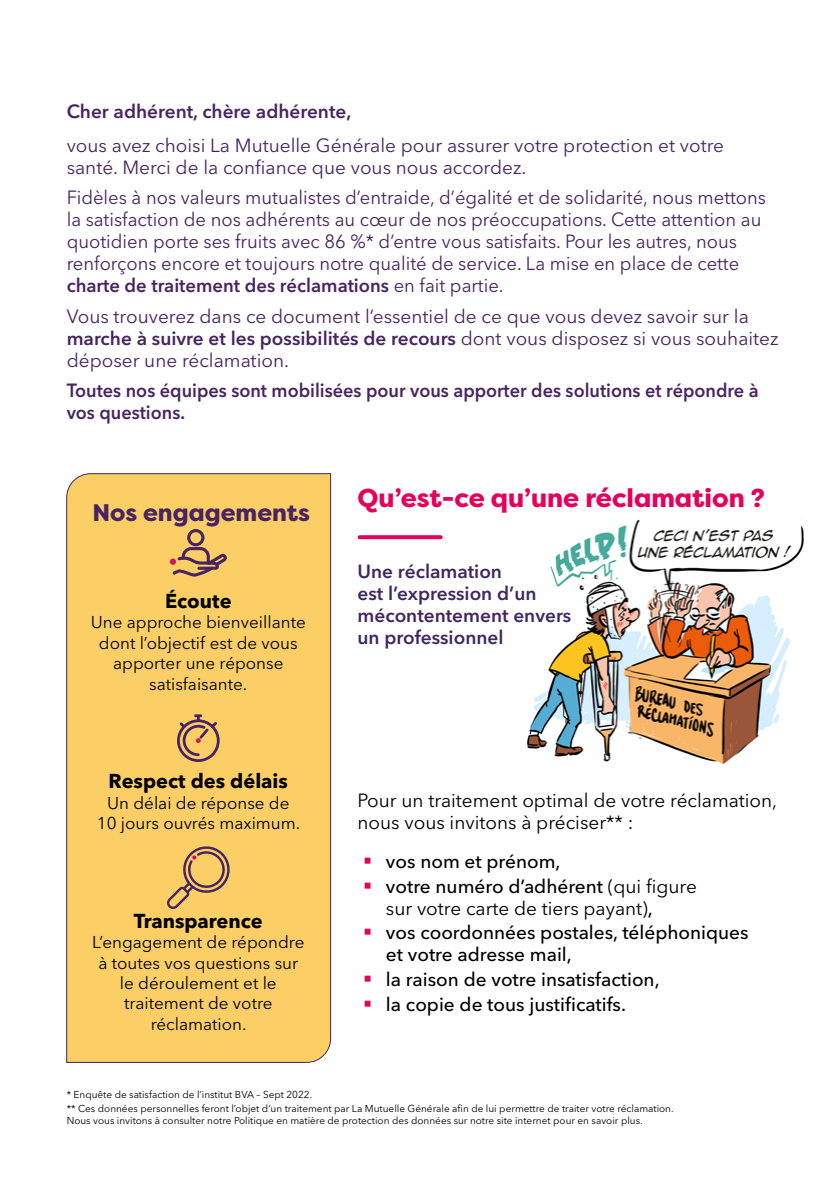
<style>
.page{position:relative;width:840px;height:1191px;background:#fff}
.page>*{position:absolute;margin:0;border:0;box-sizing:border-box;transform-origin:0 0}
.Titre_H1{font:800 26px "Filson Pro";color:#e4005b}
.Titre_H1_engagements{font:800 24px "Filson Pro";color:#482462}
.Sous-titres_H2_engagements{font:700 20px "Avenir Next LT Pro";color:#000}
.t1{font:19px/22px "Avenir Next LT Pro";color:#482462}
.t2{font:19px/22px "Avenir Next LT Pro";color:#000}
.t3{font:500 19px/22px "Avenir Next LT Pro";color:#000}
.t4{font:600 19px/22px "Avenir Next LT Pro";color:#482462;scale:.95 1}
.t5{font:600 19px/22px "Avenir Next LT Pro";color:#412761}
.t6{font:600 19px "Avenir Next LT Pro";color:#482462}
.t7{font:17px/20.4px "Avenir Next LT Pro";color:#000;text-align:center}
.t8{font:10px/12px "Avenir Next LT Pro";color:#000}
.s1{font-weight:600}
.s2{font-weight:500}
</style>
<div class="page">
<img style="left:527px;top:520px;width:277px;height:245px">
<svg style="left:359px;top:535px;width:81px;height:4px"></svg>
<div style="left:66px;top:473px;width:265px;height:590px;background:#fbcf66"></div>
<p class="t6" style="left:67px;top:100px;width:286px">Cher adhérent, chère adhérente,</p>
<p class="t1" style="left:67px;top:134px;width:658px">vous avez choisi La Mutuelle Générale pour assurer votre protection et votre santé. Merci de la confiance que vous nous accordez.</p>
<p class="t1" style="left:67px;top:187px;width:700px">Fidèles à nos valeurs mutualistes d’entraide, d’égalité et de solidarité, nous mettons la satisfaction de nos adhérents au cœur de nos préoccupations. Cette attention au quotidien porte ses fruits avec 86 %* d’entre vous satisfaits. Pour les autres, nous renforçons encore et toujours notre qualité de service. La mise en place de cette <span class="s1">charte de traitement des réclamations</span> en fait partie.</p>
<p class="t1" style="left:67px;top:305px;width:713px">Vous trouverez dans ce document l’essentiel de ce que vous devez savoir sur la <span class="s1">marche à suivre et les possibilités de recours</span> dont vous disposez si vous souhaitez déposer une réclamation.</p>
<p class="t4" style="left:67px;top:380px;width:729px">Toutes nos équipes sont mobilisées pour vous apporter des solutions et répondre à vos questions.</p>
<h1 class="Titre_H1_engagements" style="left:93px;top:498px;width:219px">Nos engagements</h1>
<h2 class="Sous-titres_H2_engagements" style="left:165px;top:588px;width:68px">Écoute</h2>
<p class="t7" style="left:91px;top:612px;width:216px">Une approche bienveillante dont l’objectif est de vous apporter une réponse satisfaisante.</p>
<h2 class="Sous-titres_H2_engagements" style="left:109px;top:769px;width:181px">Respect des délais</h2>
<p class="t7" style="left:97px;top:792px;width:205px">Un délai de réponse de<br>10 jours ouvrés maximum.</p>
<h2 class="Sous-titres_H2_engagements" style="left:134px;top:908px;width:130px">Transparence</h2>
<p class="t7" style="left:92px;top:932px;width:214px">L’engagement de répondre à toutes vos questions sur le déroulement et le traitement de votre réclamation.</p>
<p class="t8" style="left:67px;top:1088px;width:247px">* Enquête de satisfaction de l’institut BVA – Sept 2022.</p>
<h1 class="Titre_H1" style="left:357px;top:482px;width:409px">Qu’est-ce qu’une réclamation ?</h1>
<p class="t5" style="left:357px;top:560px;width:215px">Une réclamation<br>est l’expression d’un mécontentement envers un professionnel</p>
<p class="t2" style="left:357px;top:789px;width:421px">Pour un traitement optimal de votre réclamation, nous vous invitons à préciser** :</p>
<p class="t3" style="left:386px;top:850px;width:176px">vos nom et prénom,</p>
<p class="t2" style="left:386px;top:875px;width:312px"><span class="s2">votre numéro d’adhérent</span> (qui figure sur votre carte de tiers payant)<span class="s2">,</span></p>
<p class="t3" style="left:386px;top:921px;width:364px">vos coordonnées postales, téléphoniques et votre adresse mail,</p>
<p class="t3" style="left:386px;top:968px;width:275px">la raison de votre insatisfaction,</p>
<p class="t3" style="left:386px;top:993px;width:241px">la copie de tous justificatifs.</p>
<p class="t8" style="left:67px;top:1102px;width:608px">** Ces données personnelles feront l’objet d’un traitement par La Mutuelle Générale afin de lui permettre de traiter votre réclamation.<br>Nous vous invitons à consulter notre Politique en matière de protection des données sur notre site internet pour en savoir plus.</p>
</div>
